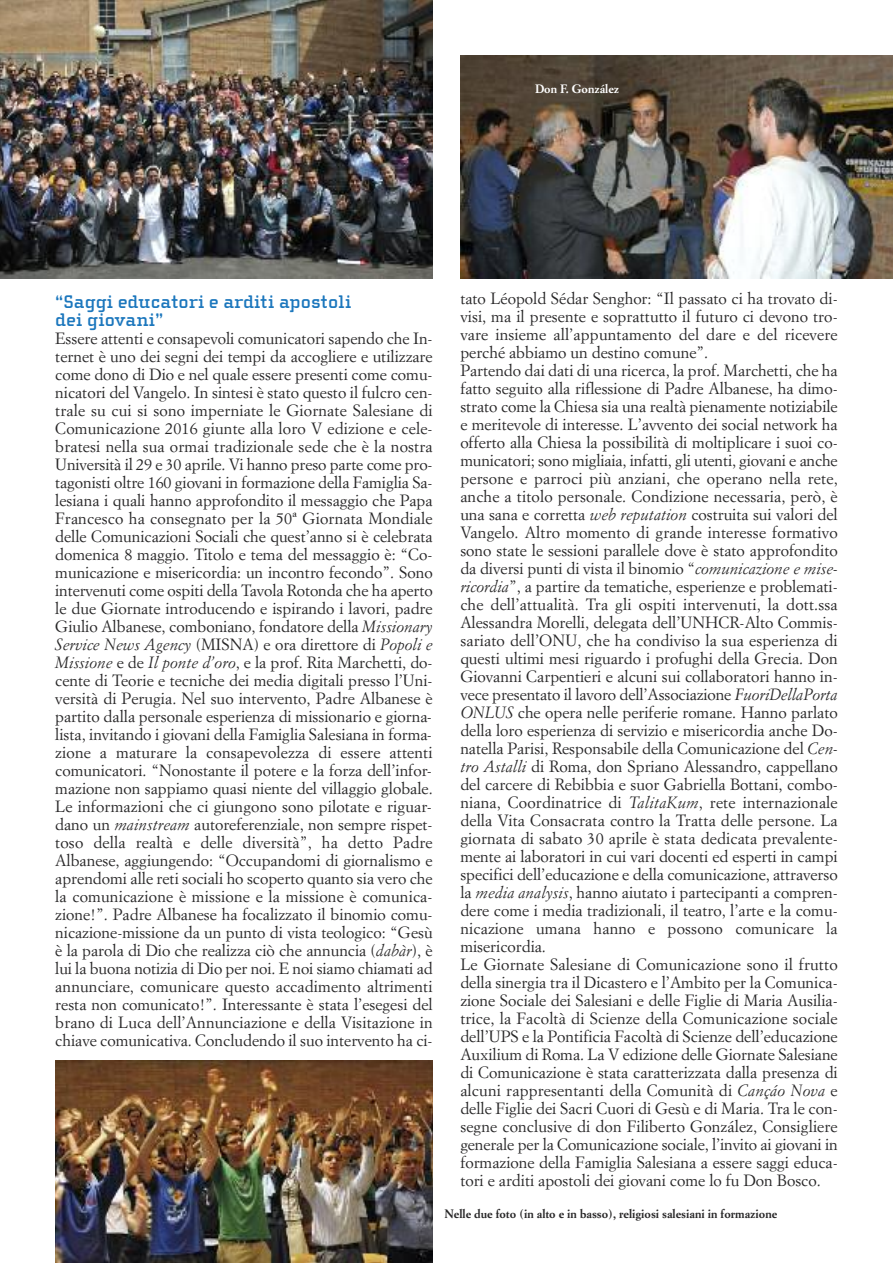
<style>
.page{position:relative;width:893px;height:1263px;background:#fff}
.page>*{position:absolute;margin:0;border:0;box-sizing:border-box;transform-origin:0 0}
.t1{font:700 18.75px/18px "Cholla Slab";color:#1c77bd}
.t2{font:16.05px/18px "Simoncini Garamond";color:#272627;text-align:justify}
.t3{font:700 12px "Simoncini Garamond";color:#272627}
.t4{font:700 12px "Simoncini Garamond";color:#fff}
.s1{font-style:italic}
</style>
<div class="page">
<img style="left:55px;top:1061px;width:378px;height:202px">
<img style="left:460px;top:55px;width:433px;height:223px">
<img style="left:0;top:0;width:433px;height:278px">
<p class="t4" style="left:535px;top:84px;width:86px">Don F. González</p>
<p class="t1" style="left:55px;top:293px;width:298px">“Saggi educatori e arditi apostoli dei giovani”</p>
<p class="t2" style="left:55px;top:331px;width:379px">Essere attenti e consapevoli comunicatori sapendo che In&shy;ternet è uno dei segni dei tempi da accogliere e utilizzare come dono di Dio e nel quale essere presenti come comu&shy;nicatori del Vangelo. In sintesi è stato questo il fulcro cen&shy;trale su cui si sono imperniate le Giornate Salesiane di Comunicazione 2016 giunte alla loro V edizione e cele&shy;bratesi nella sua ormai tradizionale sede che è la nostra Università il 29 e 30 aprile. Vi hanno preso parte come pro&shy;tagonisti oltre 160 giovani in formazione della Famiglia Sa&shy;lesiana i quali hanno approfondito il messaggio che Papa Francesco ha consegnato per la 50ª Giornata Mondiale delle Comunicazioni Sociali che quest’anno si è celebrata domenica 8 maggio. Titolo e tema del messaggio è: “Co&shy;municazione e misericordia: un incontro fecondo”. Sono intervenuti come ospiti della Tavola Rotonda che ha aperto le due Giornate introducendo e ispirando i lavori, padre Giulio Albanese, comboniano, fondatore della <span class="s1">Missionary Service News Agency</span> (MISNA) e ora direttore di <span class="s1">Popoli e Missione</span> e de <span class="s1">Il ponte d’oro</span>, e la prof. Rita Marchetti, do&shy;cente di Teorie e tecniche dei media digitali presso l’Uni&shy;versità di Perugia. Nel suo intervento, Padre Albanese è partito dalla personale esperienza di missionario e giorna&shy;lista, invitando i giovani della Famiglia Salesiana in forma&shy;zione a maturare la consapevolezza di essere attenti comunicatori. “Nonostante il potere e la forza dell’infor&shy;mazione non sappiamo quasi niente del villaggio globale.<br>Le informazioni che ci giungono sono pilotate e riguar&shy;dano un <span class="s1">mainstream</span> autoreferenziale, non sempre rispet&shy;toso della realtà e delle diversità”, ha detto Padre Albanese, aggiungendo: “Occupandomi di giornalismo e aprendomi alle reti sociali ho scoperto quanto sia vero che la comunicazione è missione e la missione è comunica&shy;zione!”. Padre Albanese ha focalizzato il binomio comu&shy;nicazione-missione da un punto di vista teologico: “Gesù è la parola di Dio che realizza ciò che annuncia (<span class="s1">dabàr</span>), è lui la buona notizia di Dio per noi. E noi siamo chiamati ad annunciare, comunicare questo accadimento altrimenti resta non comunicato!”. Interessante è stata l’esegesi del brano di Luca dell’Annunciazione e della Visitazione in chiave comunicativa. Concludendo il suo intervento ha ci-</p>
<p class="t2" style="left:460px;top:290px;width:379px;text-align:left">tato Léopold Sédar Senghor: “Il passato ci ha trovato di&shy;visi, ma il presente e soprattutto il futuro ci devono tro&shy;vare insieme all’appuntamento del dare e del ricevere perché abbiamo un destino comune”.<br>Partendo dai dati di una ricerca, la prof. Marchetti, che ha fatto seguito alla riflessione di Padre Albanese, ha dimo&shy;strato come la Chiesa sia una realtà pienamente notiziabile e meritevole di interesse. L’avvento dei social network ha offerto alla Chiesa la possibilità di moltiplicare i suoi co&shy;municatori; sono migliaia, infatti, gli utenti, giovani e anche persone e parroci più anziani, che operano nella rete, anche a titolo personale. Condizione necessaria, però, è una sana e corretta <span class="s1">web reputation</span> costruita sui valori del Vangelo. Altro momento di grande interesse formativo sono state le sessioni parallele dove è stato approfondito da diversi punti di vista il binomio “<span class="s1">comunicazione e mise&shy;ricordia</span>”, a partire da tematiche, esperienze e problemati&shy;che dell’attualità. Tra gli ospiti intervenuti, la dott.ssa Alessandra Morelli, delegata dell’UNHCR-Alto Commis&shy;sariato dell’ONU, che ha condiviso la sua esperienza di questi ultimi mesi riguardo i profughi della Grecia. Don Giovanni Carpentieri e alcuni sui collaboratori hanno in&shy;vece presentato il lavoro dell’Associazione <span class="s1">FuoriDellaPorta ONLUS</span> che opera nelle periferie romane. Hanno parlato della loro esperienza di servizio e misericordia anche Do&shy;natella Parisi, Responsabile della Comunicazione del <span class="s1">Cen&shy;tro Astalli</span> di Roma, don Spriano Alessandro, cappellano del carcere di Rebibbia e suor Gabriella Bottani, combo&shy;niana, Coordinatrice di <span class="s1">TalitaKum</span>, rete internazionale della Vita Consacrata contro la Tratta delle persone. La giornata di sabato 30 aprile è stata dedicata prevalente&shy;mente ai laboratori in cui vari docenti ed esperti in campi specifici dell’educazione e della comunicazione, attraverso la <span class="s1">media analysis</span>, hanno aiutato i partecipanti a compren&shy;dere come i media tradizionali, il teatro, l’arte e la comu&shy;nicazione umana hanno e possono comunicare la misericordia.<br>Le Giornate Salesiane di Comunicazione sono il frutto della sinergia tra il Dicastero e l’Ambito per la Comunica&shy;zione Sociale dei Salesiani e delle Figlie di Maria Ausilia&shy;trice, la Facoltà di Scienze della Comunicazione sociale dell’UPS e la Pontificia Facoltà di Scienze dell’educazione Auxilium di Roma. La V edizione delle Giornate Salesiane di Comunicazione è stata caratterizzata dalla presenza di alcuni rappresentanti della Comunità di <span class="s1">Cançáo Nova</span> e delle Figlie dei Sacri Cuori di Gesù e di Maria. Tra le con&shy;segne conclusive di don Filiberto González, Consigliere generale per la Comunicazione sociale, l’invito ai giovani in formazione della Famiglia Salesiana a essere saggi educa&shy;tori e arditi apostoli dei giovani come lo fu Don Bosco.</p>
<p class="t3" style="left:444px;top:1209px;width:334px">Nelle due foto (in alto e in basso), religiosi salesiani in formazione</p>
</div>
